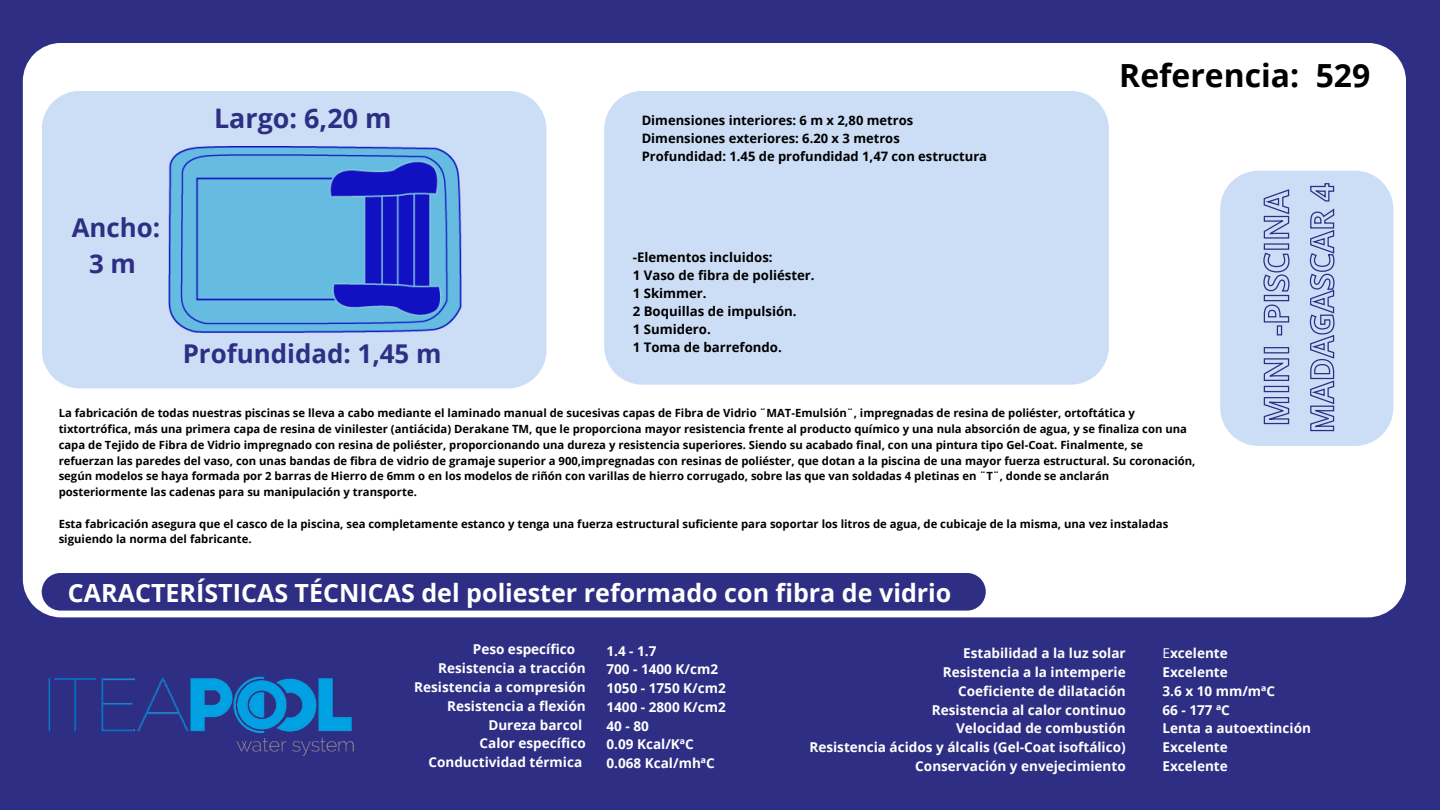
<style>
.page{position:relative;width:1440px;height:810px;background:#2e2f84}
.page>*{position:absolute;margin:0;border:0;box-sizing:border-box;transform-origin:0 0}
.t1{font:700 31.9px "Open Sans";color:#000}
.t2{font:700 26.9px "Open Sans";color:#2e2f84}
.t3{font:700 25.9px "Open Sans";color:#2e2f84}
.t4{font:700 25.1px "Open Sans";color:#fff}
.t5{font:700 13.6px "Open Sans";color:#fff}
.t6{font:700 13.2px "Open Sans";color:#000}
.t7{font:700 13px "Open Sans";color:#000}
.t8{font:700 11.3px/15.8px "Open Sans";color:#000}
.s1{font-weight:400}
</style>
<div class="page">
<div style="left:23px;top:43px;width:1383px;height:574px;background:#fff"></div>
<div style="left:42px;top:91px;width:504px;height:297px;background:#ccdef6"></div>
<div style="left:604px;top:91px;width:505px;height:294px;background:#ccdef6"></div>
<svg style="left:42px;top:573px;width:944px;height:38px"></svg>
<div style="left:1220px;top:171px;width:173px;height:275px;background:#ccdef6"></div>
<img style="left:48px;top:676px;width:306px;height:80px">
<img style="left:169px;top:146px;width:293px;height:187px">
<svg style="left:1263px;top:188px;width:27px;height:237px;background:#a7b5db"></svg>
<svg style="left:1309px;top:182px;width:26px;height:250px;background:#a4b2d9"></svg>
<p class="t2" style="left:214px;top:100px;width:179px">Largo: 6,20 m</p>
<p class="t3" style="left:72px;top:209px;width:90px">Ancho:</p>
<p class="t3" style="left:89px;top:245px;width:48px">3 m</p>
<p class="t3" style="left:183px;top:336px;width:260px">Profundidad: 1,45 m</p>
<p class="t7" style="left:642px;top:111px;width:273px">Dimensiones interiores: 6 m x 2,80 metros</p>
<p class="t7" style="left:642px;top:129px;width:260px">Dimensiones exteriores: 6.20 x 3 metros</p>
<p class="t7" style="left:642px;top:147px;width:347px">Profundidad: 1.45 de profundidad 1,47 con estructura</p>
<p class="t6" style="left:633px;top:248px;width:141px">-Elementos incluidos:</p>
<p class="t6" style="left:633px;top:266px;width:183px">1 Vaso de fibra de poliéster.</p>
<p class="t6" style="left:633px;top:284px;width:75px">1 Skimmer.</p>
<p class="t6" style="left:633px;top:302px;width:165px">2 Boquillas de impulsión.</p>
<p class="t6" style="left:633px;top:320px;width:79px">1 Sumidero.</p>
<p class="t6" style="left:633px;top:338px;width:151px">1 Toma de barrefondo.</p>
<p class="t1" style="left:1119px;top:53px;width:252px">Referencia: 529</p>
<p class="t8" style="left:59px;top:405px;width:1138px">La fabricación de todas nuestras piscinas se lleva a cabo mediante el laminado manual de sucesivas capas de Fibra de Vidrio ¨MAT-Emulsión¨, impregnadas de resina de poliéster, ortoftática y tixtortrófica, más una primera capa de resina de vinilester (antiácida) Derakane TM, que le proporciona mayor resistencia frente al producto químico y una nula absorción de agua, y se finaliza con una capa de Tejido de Fibra de Vidrio impregnado con resina de poliéster, proporcionando una dureza y resistencia superiores. Siendo su acabado final, con una pintura tipo Gel-Coat. Finalmente, se refuerzan las paredes del vaso, con unas bandas de fibra de vidrio de gramaje superior a 900,impregnadas con resinas de poliéster, que dotan a la piscina de una mayor fuerza estructural. Su coronación, según modelos se haya formada por 2 barras de Hierro de 6mm o en los modelos de riñón con varillas de hierro corrugado, sobre las que van soldadas 4 pletinas en ¨T¨, donde se anclarán posteriormente las cadenas para su manipulación y transporte.</p>
<p class="t8" style="left:59px;top:515px;width:1111px">Esta fabricación asegura que el casco de la piscina, sea completamente estanco y tenga una fuerza estructural suficiente para soportar los litros de agua, de cubicaje de la misma, una vez instaladas siguiendo la norma del fabricante.</p>
<p class="t4" style="left:68px;top:575px;width:885px">CARACTERÍSTICAS TÉCNICAS del poliester reformado con fibra de vidrio</p>
<p class="t5" style="left:473px;top:640px;width:104px">Peso específico</p>
<p class="t5" style="left:438px;top:659px;width:149px">Resistencia a tracción</p>
<p class="t5" style="left:414px;top:678px;width:173px">Resistencia a compresión</p>
<p class="t5" style="left:447px;top:696px;width:140px">Resistencia a flexión</p>
<p class="t5" style="left:488px;top:715px;width:95px">Dureza barcol</p>
<p class="t5" style="left:480px;top:734px;width:108px">Calor específico</p>
<p class="t5" style="left:428px;top:753px;width:155px">Conductividad térmica</p>
<p class="t5" style="left:606px;top:641px;width:52px">1.4 - 1.7</p>
<p class="t5" style="left:606px;top:660px;width:113px">700 - 1400 K/cm2</p>
<p class="t5" style="left:606px;top:679px;width:121px">1050 - 1750 K/cm2</p>
<p class="t5" style="left:606px;top:697px;width:121px">1400 - 2800 K/cm2</p>
<p class="t5" style="left:606px;top:716px;width:44px">40 - 80</p>
<p class="t5" style="left:606px;top:735px;width:89px">0.09 Kcal/KªC</p>
<p class="t5" style="left:606px;top:753px;width:110px">0.068 Kcal/mhªC</p>
<p class="t5" style="left:963px;top:644px;width:164px">Estabilidad a la luz solar</p>
<p class="t5" style="left:943px;top:663px;width:184px">Resistencia a la intemperie</p>
<p class="t5" style="left:958px;top:681px;width:169px">Coeficiente de dilatación</p>
<p class="t5" style="left:932px;top:700px;width:195px">Resistencia al calor continuo</p>
<p class="t5" style="left:956px;top:719px;width:171px">Velocidad de combustión</p>
<p class="t5" style="left:809px;top:738px;width:318px">Resistencia ácidos y álcalis (Gel-Coat isoftálico)</p>
<p class="t5" style="left:915px;top:757px;width:212px">Conservación y envejecimiento</p>
<p class="t5" style="left:1163px;top:644px;width:67px"><span class="s1">E</span>xcelente</p>
<p class="t5" style="left:1163px;top:663px;width:67px">Excelente</p>
<p class="t5" style="left:1163px;top:681px;width:114px">3.6 x 10 mm/mªC</p>
<p class="t5" style="left:1163px;top:700px;width:69px">66 - 177 ªC</p>
<p class="t5" style="left:1163px;top:719px;width:150px">Lenta a autoextinción</p>
<p class="t5" style="left:1163px;top:738px;width:67px">Excelente</p>
<p class="t5" style="left:1163px;top:756px;width:67px">Excelente</p>
</div>
